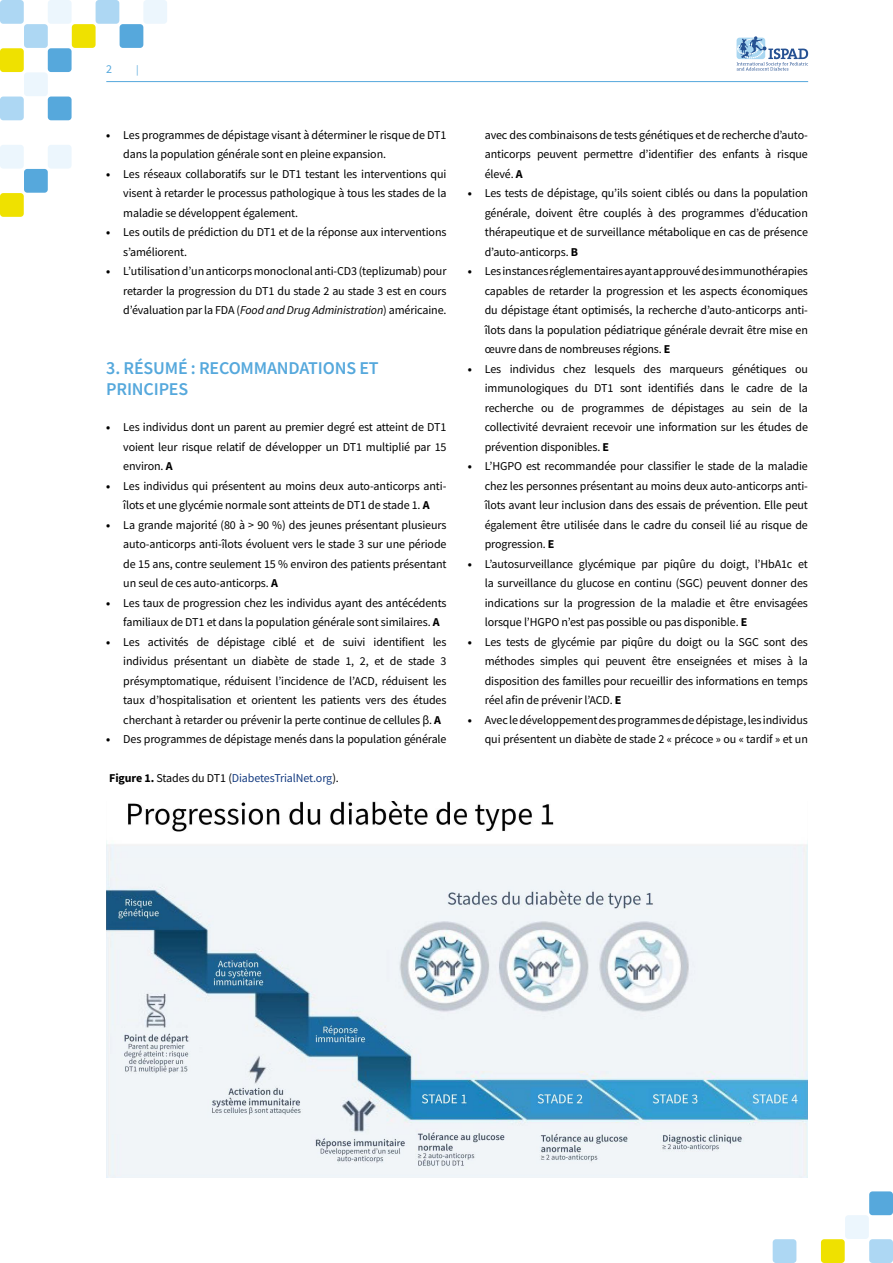
<style>
.page{position:relative;width:893px;height:1263px;background:#fff}
.page>*{position:absolute;margin:0;border:0;box-sizing:border-box;transform-origin:0 0}
.t1{font:600 18px/21px "Source Sans Pro";letter-spacing:-.01em;color:#55a8dc}
.t2{font:12px/19.5px "Source Sans Pro";letter-spacing:-.01em;color:#000;text-align:justify}
.t3{font:12px "Source Sans Pro";letter-spacing:-.01em;color:#163d82}
.t4{font:12px "Source Sans Pro";color:#55a8dc}
.t5{font:10.5px "Source Sans Pro";color:#55a8dc}
.s1{font-weight:700}
.s2{font-style:italic}
.s3{font-weight:700;color:#000}
.s4{color:#000}
</style>
<div class="page">
<div style="left:48px;top:0;width:24px;height:24px;background:#ecf6fd;border-radius:3px"></div>
<div style="left:48px;top:48px;width:24px;height:24px;background:#56a8dc;border-radius:3px"></div>
<div style="left:48px;top:97px;width:24px;height:23px;background:#56a8dc;border-radius:3px"></div>
<div style="left:48px;top:145px;width:24px;height:24px;background:#ecf6fd;border-radius:3px"></div>
<div style="left:0;top:0;width:24px;height:24px;background:#add7f3;border-radius:3px"></div>
<div style="left:0;top:48px;width:24px;height:24px;background:#efe100;border-radius:3px"></div>
<div style="left:0;top:97px;width:24px;height:23px;background:#add7f3;border-radius:3px"></div>
<div style="left:0;top:145px;width:24px;height:24px;background:#ecf6fd;border-radius:3px"></div>
<div style="left:0;top:193px;width:24px;height:24px;background:#efe100;border-radius:3px"></div>
<div style="left:24px;top:24px;width:24px;height:24px;background:#add7f3;border-radius:3px"></div>
<div style="left:24px;top:72px;width:24px;height:24px;background:#ecf6fd;border-radius:3px"></div>
<div style="left:24px;top:169px;width:24px;height:24px;background:#56a8dc;border-radius:3px"></div>
<div style="left:96px;top:0;width:23px;height:24px;background:#add7f3;border-radius:3px"></div>
<div style="left:120px;top:24px;width:23px;height:24px;background:#56a8dc;border-radius:3px"></div>
<div style="left:143px;top:0;width:24px;height:24px;background:#ecf6fd;border-radius:3px"></div>
<div style="left:72px;top:24px;width:24px;height:24px;background:#efe100;border-radius:3px"></div>
<div style="left:869px;top:1191px;width:24px;height:24px;background:#56a8dc;border-radius:3px"></div>
<div style="left:773px;top:1239px;width:23px;height:24px;background:#add7f3;border-radius:3px"></div>
<div style="left:821px;top:1239px;width:24px;height:24px;background:#efe100;border-radius:3px"></div>
<div style="left:869px;top:1239px;width:24px;height:24px;background:#add7f3;border-radius:3px"></div>
<div style="left:845px;top:1215px;width:24px;height:24px;background:#ecf6fd;border-radius:3px"></div>
<hr style="left:106px;top:81px;width:702px;height:1px;background:#55a8dc">
<svg style="left:737px;top:36px;width:71px;height:35px"></svg>
<img style="left:106px;top:802px;width:702px;height:376px">
<p class="t4" style="left:106px;top:61px;width:7px">2</p>
<p class="t5" style="left:136px;top:62px;width:4px">|</p>
<p class="t2" style="left:123px;top:125px;width:325px;text-indent:-17px"><span class="s1">•</span> Les programmes de dépistage visant à déterminer le risque de DT1 dans la population générale sont en pleine expansion.</p>
<p class="t2" style="left:123px;top:164px;width:325px;text-indent:-17px"><span class="s1">•</span> Les réseaux collaboratifs sur le DT1 testant les interventions qui visent à retarder le processus pathologique à tous les stades de la maladie se développent également.</p>
<p class="t2" style="left:123px;top:223px;width:325px;text-indent:-17px"><span class="s1">•</span> Les outils de prédiction du DT1 et de la réponse aux interventions s’améliorent.</p>
<p class="t2" style="left:123px;top:262px;width:325px;text-indent:-17px"><span class="s1">•</span> L’utilisation d’un anticorps monoclonal anti-CD3 (teplizumab) pour retarder la progression du DT1 du stade 2 au stade 3 est en cours d’évaluation par la FDA (<span class="s2">Food and Drug Administration</span>) américaine.</p>
<h1 class="t1" style="left:106px;top:357px;width:274px">3. RÉSUMÉ : RECOMMANDATIONS ET<br>PRINCIPES</h1>
<p class="t2" style="left:123px;top:418px;width:325px;text-indent:-17px"><span class="s1">•</span> Les individus dont un parent au premier degré est atteint de DT1 voient leur risque relatif de développer un DT1 multiplié par 15 environ. <span class="s1">A</span></p>
<p class="t2" style="left:106px;top:476px;width:342px;text-align:center"><span class="s1">•</span> Les individus qui présentent au moins deux auto-anticorps anti&shy;îlots et une glycémie normale sont atteints de DT1 de stade 1. <span class="s1">A</span></p>
<p class="t2" style="left:123px;top:515px;width:325px;text-indent:-17px"><span class="s1">•</span> La grande majorité (80 à &gt; 90 %) des jeunes présentant plusieurs auto-anticorps anti-îlots évoluent vers le stade 3 sur une période de 15 ans, contre seulement 15 % environ des patients présentant un seul de ces auto-anticorps. <span class="s1">A</span></p>
<p class="t2" style="left:123px;top:593px;width:325px;text-indent:-17px"><span class="s1">•</span> Les taux de progression chez les individus ayant des antécédents familiaux de DT1 et dans la population générale sont similaires. <span class="s1">A</span></p>
<p class="t2" style="left:123px;top:632px;width:325px;text-indent:-17px"><span class="s1">•</span> Les activités de dépistage ciblé et de suivi identifient les individus présentant un diabète de stade 1, 2, et de stade 3 présymptomatique, réduisent l’incidence de l’ACD, réduisent les taux d’hospitalisation et orientent les patients vers des études cherchant à retarder ou prévenir la perte continue de cellules β. <span class="s1">A</span></p>
<p class="t2" style="left:106px;top:730px;width:342px"><span class="s1">•</span> Des programmes de dépistage menés dans la population générale</p>
<p class="t3" style="left:109px;top:771px;width:231px"><span class="s3">Figure 1.</span> <span class="s4">Stades du DT1 (</span>DiabetesTrialNet.org<span class="s4">).</span></p>
<p class="t2" style="left:485px;top:125px;width:325px">avec des combinaisons de tests génétiques et de recherche d’auto&shy;anticorps peuvent permettre d’identifier des enfants à risque élevé. <span class="s1">A</span></p>
<p class="t2" style="left:485px;top:184px;width:325px;text-indent:-17px"><span class="s1">•</span> Les tests de dépistage, qu’ils soient ciblés ou dans la population générale, doivent être couplés à des programmes d’éducation thérapeutique et de surveillance métabolique en cas de présence d’auto-anticorps. <span class="s1">B</span></p>
<p class="t2" style="left:485px;top:262px;width:325px;text-indent:-17px"><span class="s1">•</span> Les instances réglementaires ayant approuvé des immunothérapies capables de retarder la progression et les aspects économiques du dépistage étant optimisés, la recherche d’auto-anticorps anti&shy;îlots dans la population pédiatrique générale devrait être mise en œuvre dans de nombreuses régions. <span class="s1">E</span></p>
<p class="t2" style="left:485px;top:359px;width:325px;text-indent:-17px"><span class="s1">•</span> Les individus chez lesquels des marqueurs génétiques ou immunologiques du DT1 sont identifiés dans le cadre de la recherche ou de programmes de dépistages au sein de la collectivité devraient recevoir une information sur les études de prévention disponibles. <span class="s1">E</span></p>
<p class="t2" style="left:485px;top:457px;width:325px;text-indent:-17px"><span class="s1">•</span> L’HGPO est recommandée pour classifier le stade de la maladie chez les personnes présentant au moins deux auto-anticorps anti&shy;îlots avant leur inclusion dans des essais de prévention. Elle peut également être utilisée dans le cadre du conseil lié au risque de progression. <span class="s1">E</span></p>
<p class="t2" style="left:485px;top:554px;width:325px;text-indent:-17px"><span class="s1">•</span> L’autosurveillance glycémique par piqûre du doigt, l’HbA1c et la surveillance du glucose en continu (SGC) peuvent donner des indications sur la progression de la maladie et être envisagées lorsque l’HGPO n’est pas possible ou pas disponible. <span class="s1">E</span></p>
<p class="t2" style="left:485px;top:632px;width:325px;text-indent:-17px"><span class="s1">•</span> Les tests de glycémie par piqûre du doigt ou la SGC sont des méthodes simples qui peuvent être enseignées et mises à la disposition des familles pour recueillir des informations en temps réel afin de prévenir l’ACD. <span class="s1">E</span></p>
<p class="t2" style="left:468px;top:710px;width:342px;text-align:right"><span class="s1">•</span> Avec le développement des programmes de dépistage, les individus qui présentent un diabète de stade 2 « précoce » ou « tardif » et un</p>
</div>
